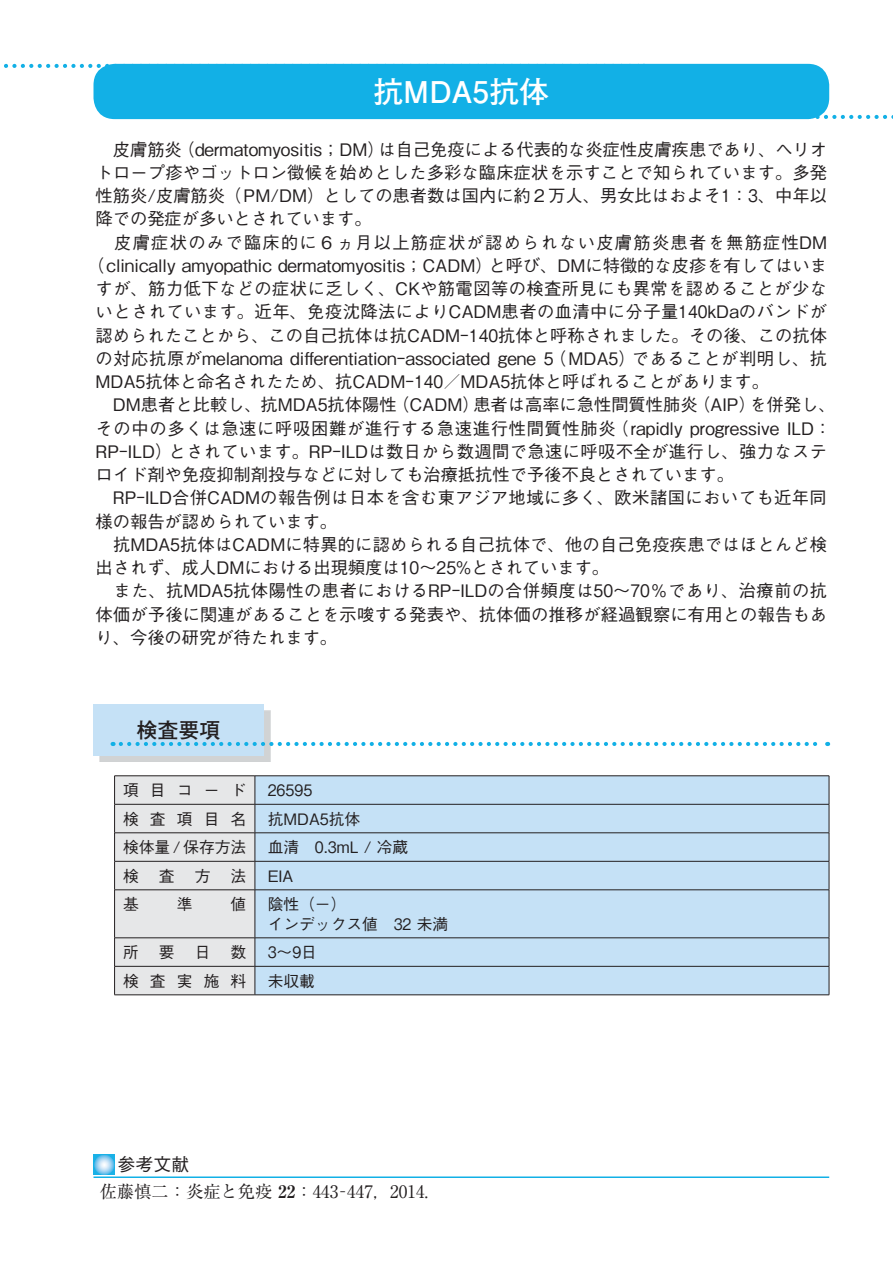
<style>
.page{position:relative;width:893px;height:1263px;background:#fff}
.page>*{position:absolute;margin:0;border:0;box-sizing:border-box;transform-origin:0 0}
.t1{font:30px "Futo Go B101 Pro Bold 90 msp RKSJ H";color:#fff}
.t2{font:21px "Futo Go B101 Pro Bold 90 msp RKSJ H";color:#231f20}
.t3{font:18px "Gothic BBB Pro Medium 90 msp RKSJ H";color:#231f20}
.t4{font:17.25px "Gothic BBB Pro Medium 90 msp RKSJ H";color:#231f20}
.t5{font:17.25px "Gothic BBB Pro Medium 90 msp RKSJ H";letter-spacing:.025em;color:#231f20}
.t6{font:17.25px "Gothic BBB Pro Medium 90 msp RKSJ H";letter-spacing:.03em;color:#231f20}
.t7{font:17.25px "Gothic BBB Pro Medium 90 msp RKSJ H";letter-spacing:.04em;color:#231f20}
.t8{font:17.25px "Gothic BBB Pro Medium 90 msp RKSJ H";letter-spacing:.075em;color:#231f20}
.t9{font:17.25px "Ryumin Pro Regular 90 msp RKSJ H";color:#231f20}
.t10{font:15.75px/19.5px "Gothic BBB Pro Medium 90 msp RKSJ H";color:#231f20}
.t11{font:15.75px "Gothic BBB Pro Medium 90 msp RKSJ H";color:#231f20;scale:.9 1}
.s1{font-family:"Ryumin Pro Bold 90 msp RKSJ H"}
</style>
<div class="page">
<div style="left:93px;top:64px;width:736px;height:55px;background:#12b0e6;border-radius:21px"></div>
<svg style="left:4px;top:64px;width:109px;height:4px"></svg>
<svg style="left:810px;top:115px;width:83px;height:4px"></svg>
<div style="left:93px;top:704px;width:171px;height:51px;background:#c5e1f6"></div>
<svg style="left:121px;top:742px;width:707px;height:4px"></svg>
<div style="left:256px;top:777px;width:573px;height:218px;background:#c5e1f6"></div>
<hr style="left:255px;top:804px;width:574px;height:1px;background:#231f20">
<hr style="left:255px;top:833px;width:574px;height:1px;background:#231f20">
<hr style="left:255px;top:861px;width:574px;height:1px;background:#231f20">
<hr style="left:255px;top:776px;width:574px;height:1px;background:#231f20">
<svg style="left:829px;top:776px;width:1px;height:114px"></svg>
<hr style="left:255px;top:890px;width:574px;height:1px;background:#231f20">
<hr style="left:829px;top:890px;width:1px;height:48px;background:#231f20">
<hr style="left:255px;top:938px;width:574px;height:1px;background:#231f20">
<svg style="left:114px;top:776px;width:142px;height:219px;background:#dcddde"></svg>
<hr style="left:255px;top:966px;width:574px;height:1px;background:#231f20">
<svg style="left:829px;top:938px;width:1px;height:57px"></svg>
<hr style="left:114px;top:995px;width:141px;height:1px;background:#231f20">
<hr style="left:255px;top:995px;width:574px;height:1px;background:#231f20">
<svg style="left:93px;top:1154px;width:21px;height:21px"></svg>
<hr style="left:93px;top:1176px;width:736px;height:2px;background:#12b0e6">
<h1 class="t1" style="left:373px;top:80px;width:178px">抗MDA5抗体</h1>
<p class="t4" style="left:96px;top:143px;width:733px">　皮膚筋炎（dermatomyositis；DM）は自己免疫による代表的な炎症性皮膚疾患であり、ヘリオ</p>
<p class="t4" style="left:96px;top:166px;width:733px">トロープ疹やゴットロン徴候を始めとした多彩な臨床症状を示すことで知られています。多発</p>
<p class="t4" style="left:96px;top:189px;width:733px">性筋炎/皮膚筋炎 （PM/DM）としての患者数は国内に約２万人、男女比はおよそ1：3、中年以</p>
<p class="t4" style="left:96px;top:212px;width:277px">降での発症が多いとされています。</p>
<p class="t8" style="left:96px;top:236px;width:733px">　皮膚症状のみで臨床的に６ヵ月以上筋症状が認められない皮膚筋炎患者を無筋症性DM</p>
<p class="t4" style="left:87px;top:259px;width:741px">（clinically amyopathic dermatomyositis；CADM）と呼び、DMに特徴的な皮疹を有してはいま</p>
<p class="t5" style="left:96px;top:282px;width:733px">すが、筋力低下などの症状に乏しく、CKや筋電図等の検査所見にも異常を認めることが少な</p>
<p class="t5" style="left:96px;top:305px;width:733px">いとされています。近年、免疫沈降法によりCADM患者の血清中に分子量140kDaのバンドが</p>
<p class="t4" style="left:96px;top:329px;width:733px">認められたことから、この自己抗体は抗CADMｰ140抗体と呼称されました。その後、この抗体</p>
<p class="t4" style="left:96px;top:352px;width:733px">の対応抗原がmelanoma differentiationｰassociated gene 5（MDA5）であることが判明し、抗</p>
<p class="t4" style="left:96px;top:375px;width:675px">MDA5抗体と命名されたため、抗CADMｰ140／MDA5抗体と呼ばれることがあります。</p>
<p class="t4" style="left:96px;top:398px;width:741px">　DM患者と比較し、抗MDA5抗体陽性（CADM）患者は高率に急性間質性肺炎（AIP）を併発し、</p>
<p class="t7" style="left:96px;top:422px;width:737px">その中の多くは急速に呼吸困難が進行する急速進行性間質性肺炎（rapidly progressive ILD：</p>
<p class="t5" style="left:96px;top:445px;width:733px">RPｰILD）とされています。RPｰILDは数日から数週間で急速に呼吸不全が進行し、強力なステ</p>
<p class="t4" style="left:96px;top:468px;width:640px">ロイド剤や免疫抑制剤投与などに対しても治療抵抗性で予後不良とされています。</p>
<p class="t6" style="left:96px;top:491px;width:733px">　RPｰILD合併CADMの報告例は日本を含む東アジア地域に多く、欧米諸国においても近年同</p>
<p class="t4" style="left:96px;top:515px;width:243px">様の報告が認められています。</p>
<p class="t4" style="left:96px;top:538px;width:733px">　抗MDA5抗体はCADMに特異的に認められる自己抗体で、他の自己免疫疾患ではほとんど検</p>
<p class="t4" style="left:96px;top:561px;width:515px">出されず、成人DMにおける出現頻度は10～25%とされています。</p>
<p class="t6" style="left:96px;top:584px;width:733px">　また、抗MDA5抗体陽性の患者におけるRPｰILDの合併頻度は50～70％であり、治療前の抗</p>
<p class="t4" style="left:96px;top:608px;width:733px">体価が予後に関連があることを示唆する発表や、抗体価の推移が経過観察に有用との報告もあ</p>
<p class="t4" style="left:96px;top:631px;width:243px">り、今後の研究が待たれます。</p>
<p class="t2" style="left:137px;top:722px;width:85px">検査要項</p>
<p class="t10" style="left:123px;top:783px;width:125px">項目コード</p>
<p class="t11" style="left:268px;top:784px;width:51px">26595</p>
<p class="t10" style="left:123px;top:811px;width:125px">検査項目名</p>
<p class="t10" style="left:268px;top:811px;width:94px">抗MDA5抗体</p>
<p class="t10" style="left:123px;top:840px;width:125px">検体量 / 保存方法</p>
<p class="t10" style="left:268px;top:840px;width:142px">血清　0.3mL / 冷蔵</p>
<p class="t10" style="left:123px;top:868px;width:17px">検</p>
<p class="t10" style="left:159px;top:868px;width:17px">査</p>
<p class="t10" style="left:195px;top:868px;width:17px">方</p>
<p class="t10" style="left:231px;top:868px;width:17px">法</p>
<p class="t10" style="left:268px;top:868px;width:27px">EIA</p>
<p class="t10" style="left:123px;top:897px;width:17px">基</p>
<p class="t10" style="left:177px;top:897px;width:17px">準</p>
<p class="t10" style="left:231px;top:897px;width:17px">値</p>
<p class="t10" style="left:268px;top:897px;width:182px">陰性（－）<br>インデックス値　32 未満</p>
<p class="t10" style="left:123px;top:945px;width:17px">所</p>
<p class="t10" style="left:159px;top:945px;width:17px">要</p>
<p class="t10" style="left:195px;top:945px;width:17px">日</p>
<p class="t10" style="left:231px;top:945px;width:17px">数</p>
<p class="t11" style="left:268px;top:946px;width:56px">3～9日</p>
<p class="t10" style="left:123px;top:973px;width:125px">検査実施料</p>
<p class="t10" style="left:268px;top:973px;width:49px">未収載</p>
<p class="t3" style="left:117px;top:1158px;width:73px">参考文献</p>
<p class="t9" style="left:100px;top:1185px;width:330px">佐藤慎二：炎症と免疫 <span class="s1">22</span>：443－447，2014.</p>
</div>
